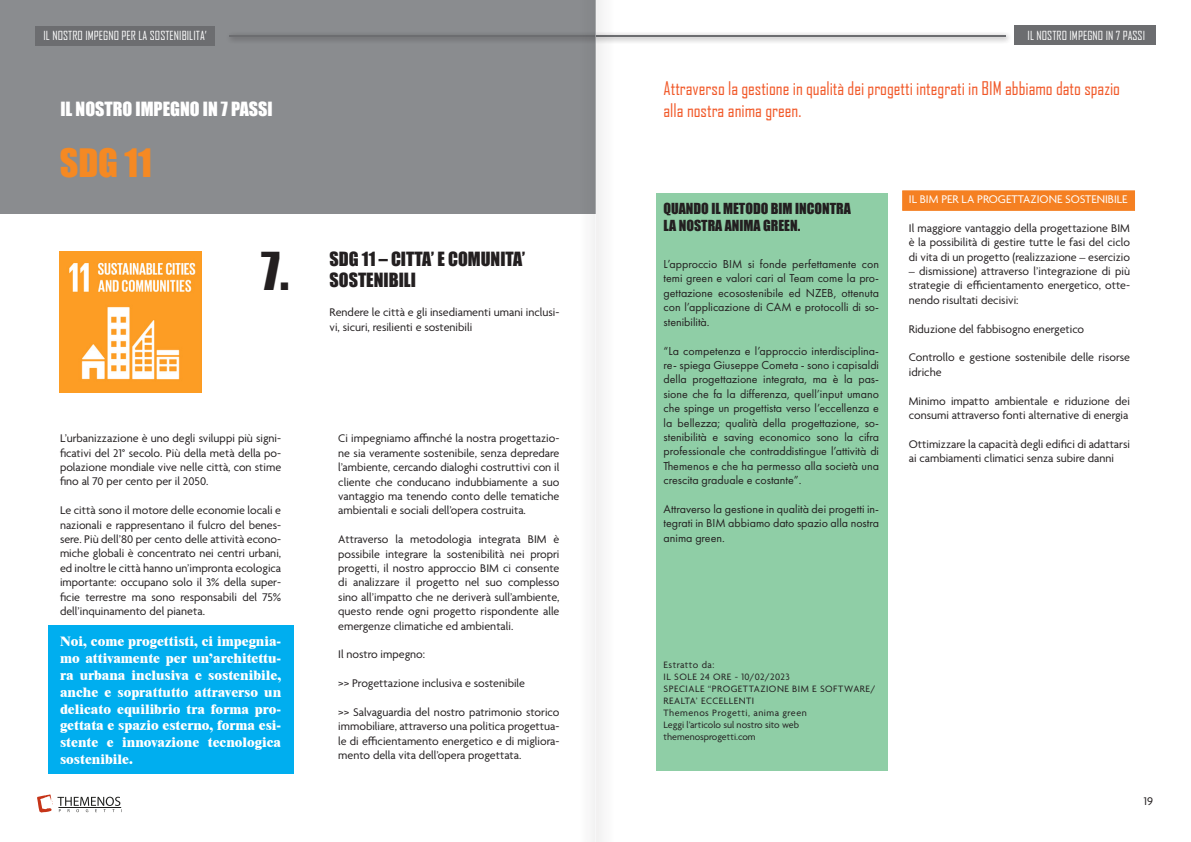
<style>
.page{position:relative;width:1191px;height:842px;background:#fff}
.page>*{position:absolute;margin:0;border:0;box-sizing:border-box;transform-origin:0 0}
.t1{font:48px "Impact";color:#231f20}
.t2{font:36px "Impact";color:#f58923}
.t3{font:18px/21.6px "Agency FB";color:#f15929}
.t4{font:18px/21.6px "Impact";color:#231f20}
.t5{font:18px "Impact";color:#fff}
.t6{font:800 14px/16.8px "Dutch 801 BT";color:#fff;text-align:justify}
.t7{font:14px "Impact";color:#231f20}
.t8{font:12px/14.4px "Agenda";color:#231f20;text-align:justify}
.t9{font:12px/14.4px "Futura PT";color:#231f20;text-align:justify}
.t10{font:12px "Agency FB";letter-spacing:.005em;color:#fff}
.t11{font:12px "Agenda";color:#fff}
.t12{font:10px/12px "Agenda";letter-spacing:.05em;color:#231f20}
.t13{font:10px "Agenda";color:#231f20}
</style>
<div class="page">
<div style="left:902px;top:190px;width:233px;height:21px;background:#f58022;border:1px solid #f58022"></div>
<div style="left:656px;top:193px;width:231px;height:577px;background:#8fcea6"></div>
<div style="left:48px;top:626px;width:245px;height:148px;background:#00aeef"></div>
<div style="left:0;top:0;width:595px;height:213px;background:#8a8c8f"></div>
<div style="left:226px;top:31px;width:786px;height:13px;background:#231f20;opacity:.75"></div>
<hr style="left:229px;top:35px;width:776px;height:1px;background:#6c6d70">
<div style="left:36px;top:26px;width:179px;height:20px;background:#6c6d70"></div>
<div style="left:1014px;top:26px;width:141px;height:19px;background:#6c6d70"></div>
<img style="left:60px;top:251px;width:141px;height:142px">
<svg style="left:37px;top:794px;width:85px;height:18px"></svg>
<hr style="left:58px;top:807px;width:63px;height:1px;background:#20201e">
<svg style="left:578px;top:0;width:38px;height:842px"></svg>
<hr style="left:594px;top:0;width:1px;height:842px;background:#e6e7e9">
<p class="t10" style="left:43px;top:28px;width:165px">IL NOSTRO IMPEGNO PER LA SOSTENIBILITA’</p>
<p class="t10" style="left:1027px;top:28px;width:119px">IL NOSTRO IMPEGNO IN 7 PASSI</p>
<p class="t5" style="left:60px;top:95px;width:214px">IL NOSTRO IMPEGNO IN 7 PASSI</p>
<p class="t2" style="left:60px;top:135px;width:94px">SDG 11</p>
<p class="t1" style="left:261px;top:233px;width:29px">7.</p>
<p class="t8" style="left:60px;top:432px;width:223px">L’urbanizzazione è uno degli sviluppi più signi&shy;ficativi del 21° secolo. Più della metà della po&shy;polazione mondiale vive nelle città, con stime fino al 70 per cento per il 2050.</p>
<p class="t8" style="left:60px;top:504px;width:223px">Le città sono il motore delle economie locali e nazionali e rappresentano il fulcro del benes&shy;sere. Più dell’80 per cento delle attività econo&shy;miche globali è concentrato nei centri urbani, ed inoltre le città hanno un’impronta ecologica importante: occupano solo il 3% della super&shy;ficie terrestre ma sono responsabili del 75% dell’inquinamento del pianeta.</p>
<p class="t6" style="left:60px;top:633px;width:223px">Noi, come progettisti, ci impegnia&shy;mo attivamente per un’architettu&shy;ra urbana inclusiva e sostenibile, anche e soprattutto attraverso un delicato equilibrio tra forma pro&shy;gettata e spazio esterno, forma esi&shy;stente e innovazione tecnologica sostenibile.</p>
<p class="t4" style="left:329px;top:247px;width:197px">SDG 11 – CITTA’ E COMUNITA’<br>SOSTENIBILI</p>
<p class="t8" style="left:329px;top:306px;width:231px">Rendere le città e gli insediamenti umani inclusi&shy;vi, sicuri, resilienti e sostenibili</p>
<p class="t8" style="left:338px;top:432px;width:223px">Ci impegniamo affinché la nostra progettazio&shy;ne sia veramente sostenibile, senza depredare l’ambiente, cercando dialoghi costruttivi con il cliente che conducano indubbiamente a suo vantaggio ma tenendo conto delle tematiche ambientali e sociali dell’opera costruita.</p>
<p class="t8" style="left:338px;top:533px;width:223px">Attraverso la metodologia integrata BIM è possibile integrare la sostenibilità nei propri progetti, il nostro approccio BIM ci consente di analizzare il progetto nel suo complesso sino all’impatto che ne deriverà sull’ambiente, questo rende ogni progetto rispondente alle emergenze climatiche ed ambientali.</p>
<p class="t8" style="left:338px;top:648px;width:88px">Il nostro impegno:</p>
<p class="t8" style="left:338px;top:677px;width:188px">&gt;&gt; Progettazione inclusiva e sostenibile</p>
<p class="t8" style="left:338px;top:706px;width:223px">&gt;&gt; Salvaguardia del nostro patrimonio storico immobiliare, attraverso una politica progettua&shy;le di efficientamento energetico e di migliora&shy;mento della vita dell’opera progettata.</p>
<p class="t3" style="left:663px;top:77px;width:458px">Attraverso la gestione in qualità dei progetti integrati in BIM abbiamo dato spazio alla nostra anima green.</p>
<p class="t7" style="left:663px;top:198px;width:189px">QUANDO IL METODO BIM INCONTRA</p>
<p class="t7" style="left:663px;top:215px;width:138px">LA NOSTRA ANIMA GREEN.</p>
<p class="t9" style="left:663px;top:257px;width:217px">L’approccio BIM si fonde perfettamente con temi green e valori cari al Team come la pro&shy;gettazione ecosostenibile ed NZEB, ottenuta con l’applicazione di CAM e protocolli di so&shy;stenibilità.</p>
<p class="t9" style="left:663px;top:343px;width:217px">“La competenza e l’approccio interdisciplina&shy;re- spiega Giuseppe Cometa - sono i capisaldi della progettazione integrata, ma è la pas&shy;sione che fa la differenza, quell’input umano che spinge un progettista verso l’eccellenza e la bellezza; qualità della progettazione, so&shy;stenibilità e saving economico sono la cifra professionale che contraddistingue l’attività di Themenos e che ha permesso alla società una crescita graduale e costante”.</p>
<p class="t9" style="left:663px;top:502px;width:217px">Attraverso la gestione in qualità dei progetti in&shy;tegrati in BIM abbiamo dato spazio alla nostra anima green.</p>
<p class="t11" style="left:909px;top:193px;width:220px">IL BIM PER LA PROGETTAZIONE SOSTENIBILE</p>
<p class="t8" style="left:909px;top:221px;width:223px">Il maggiore vantaggio della progettazione BIM è la possibilità di gestire tutte le fasi del ciclo di vita di un progetto (realizzazione – esercizio</p>
<p class="t8" style="left:909px;top:265px;width:223px">– dismissione) attraverso l’integrazione di più strategie di efficientamento energetico, otte&shy;nendo risultati decisivi:</p>
<p class="t8" style="left:909px;top:322px;width:177px">Riduzione del fabbisogno energetico</p>
<p class="t8" style="left:909px;top:351px;width:223px">Controllo e gestione sostenibile delle risorse idriche</p>
<p class="t8" style="left:909px;top:394px;width:223px">Minimo impatto ambientale e riduzione dei consumi attraverso fonti alternative di energia</p>
<p class="t8" style="left:909px;top:437px;width:223px">Ottimizzare la capacità degli edifici di adattarsi ai cambiamenti climatici senza subire danni</p>
<p class="t12" style="left:663px;top:660px;width:52px">Estratto da:</p>
<p class="t12" style="left:663px;top:672px;width:128px">IL SOLE 24 ORE - 10/02/2023</p>
<p class="t12" style="left:663px;top:684px;width:213px">SPECIALE “PROGETTAZIONE BIM E SOFTWARE/<br>REALTA’ ECCELLENTI</p>
<p class="t12" style="left:663px;top:708px;width:145px">Themenos Progetti, anima green</p>
<p class="t13" style="left:663px;top:720px;width:137px">Leggi l’articolo sul nostro sito web</p>
<p class="t13" style="left:663px;top:732px;width:94px">themenosprogetti.com</p>
<p class="t8" style="left:1144px;top:794px;width:11px">19</p>
</div>
